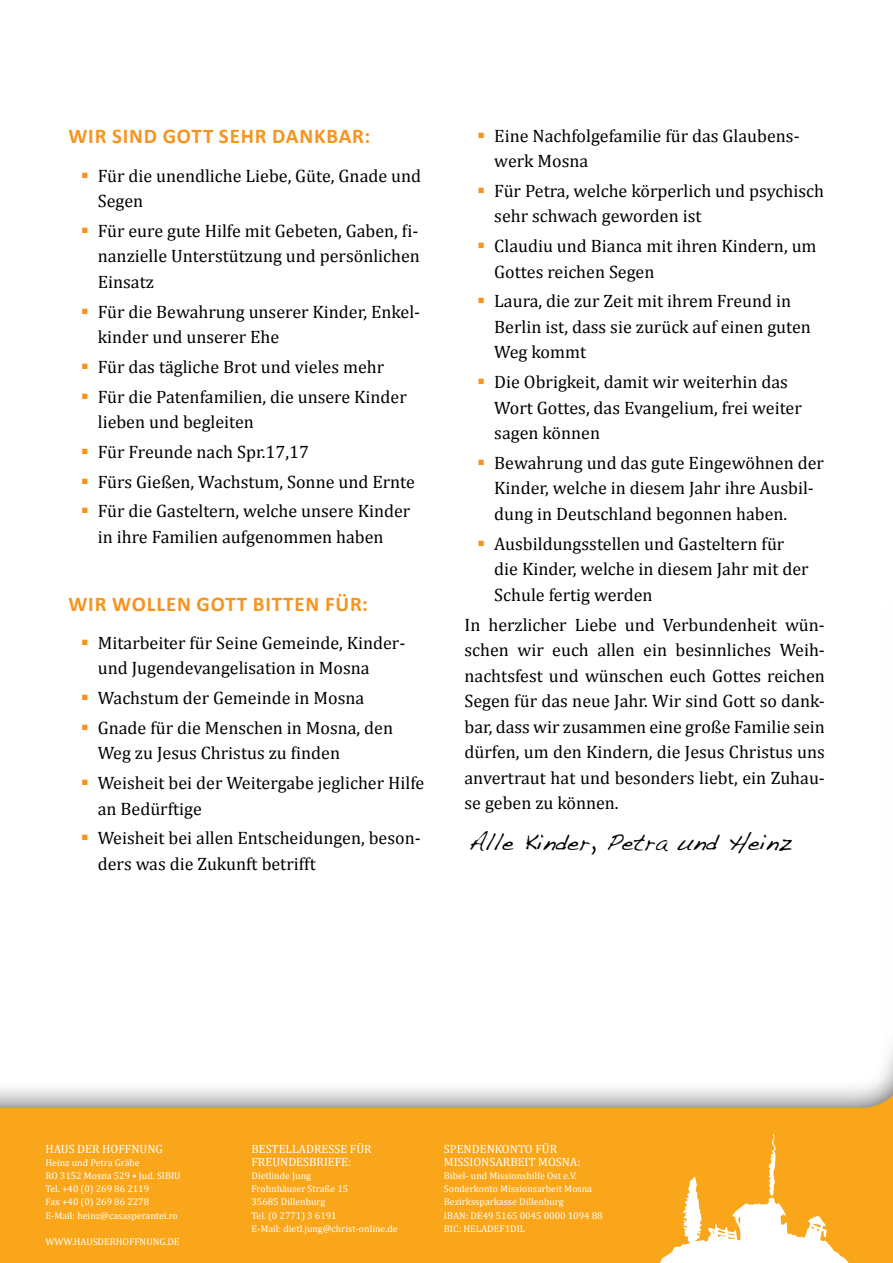
<style>
.page{position:relative;width:893px;height:1263px;background:#fff}
.page>*{position:absolute;margin:0;border:0;box-sizing:border-box;transform-origin:0 0}
.t1{font:24px "Handwriting Dakota";color:#000}
.t2{font:700 21px "Calibri";letter-spacing:.04em;color:#f7941e}
.t3{font:18px/25.5px "Cambria";color:#000}
.t4{font:12px/13px "Cambria";color:#fff}
.t5{font:9.9px/13px "Cambria";color:#fff}
</style>
<div class="page">
<svg style="left:0;top:1064px;width:893px;height:199px;fill:#faa61a"></svg>
<svg style="left:658px;top:1134px;width:197px;height:129px"></svg>
<p class="t2" style="left:68px;top:123px;width:303px">WIR SIND GOTT SEHR DANKBAR:</p>
<p class="t3" style="left:98px;top:163px;width:325px">Für die unendliche Liebe, Güte, Gnade und<br>Segen</p>
<p class="t3" style="left:98px;top:218px;width:324px;text-align:justify">Für eure gute Hilfe mit Gebeten, Gaben, fi&shy;nanzielle Unterstützung und persönlichen Einsatz</p>
<p class="t3" style="left:98px;top:299px;width:324px">Für die Bewahrung unserer Kinder, Enkel&shy;kinder und unserer Ehe</p>
<p class="t3" style="left:98px;top:352px;width:311px;line-height:29.7px">Für das tägliche Brot und vieles mehr<br>Für die Patenfamilien, die unsere Kinder</p>
<p class="t3" style="left:98px;top:407px;width:319px;line-height:29.7px">lieben und begleiten<br>Für Freunde nach Spr.17,17<br>Fürs Gießen, Wachstum, Sonne und Ernte<br>Für die Gasteltern, welche unsere Kinder</p>
<p class="t3" style="left:98px;top:524px;width:287px">in ihre Familien aufgenommen haben</p>
<p class="t2" style="left:68px;top:590px;width:301px">WIR WOLLEN GOTT BITTEN FÜR:</p>
<p class="t3" style="left:98px;top:630px;width:309px">Mitarbeiter für Seine Gemeinde, Kinder&shy;und Jugendevangelisation in Mosna</p>
<p class="t3" style="left:98px;top:683px;width:297px;line-height:29.7px">Wachstum der Gemeinde in Mosna<br>Gnade für die Menschen in Mosna, den</p>
<p class="t3" style="left:98px;top:738px;width:328px;line-height:29.7px">Weg zu Jesus Christus zu finden<br>Weisheit bei der Weitergabe jeglicher Hilfe</p>
<p class="t3" style="left:98px;top:794px;width:324px;line-height:29.7px">an Bedürftige<br>Weisheit bei allen Entscheidungen, beson-</p>
<p class="t3" style="left:98px;top:851px;width:220px">ders was die Zukunft betrifft</p>
<p class="t3" style="left:494px;top:123px;width:307px">Eine Nachfolgefamilie für das Glaubens&shy;werk Mosna</p>
<p class="t3" style="left:494px;top:178px;width:331px">Für Petra, welche körperlich und psychisch sehr schwach geworden ist</p>
<p class="t3" style="left:494px;top:233px;width:324px">Claudiu und Bianca mit ihren Kindern, um<br>Gottes reichen Segen</p>
<p class="t3" style="left:494px;top:288px;width:318px">Laura, die zur Zeit mit ihrem Freund in<br>Berlin ist, dass sie zurück auf einen guten<br>Weg kommt</p>
<p class="t3" style="left:494px;top:369px;width:309px">Die Obrigkeit, damit wir weiterhin das<br>Wort Gottes, das Evangelium, frei weiter sagen können</p>
<p class="t3" style="left:494px;top:450px;width:331px">Bewahrung und das gute Eingewöhnen der<br>Kinder, welche in diesem Jahr ihre Ausbil&shy;dung in Deutschland begonnen haben.</p>
<p class="t3" style="left:494px;top:531px;width:316px">Ausbildungsstellen und Gasteltern für die Kinder, welche in diesem Jahr mit der<br>Schule fertig werden</p>
<p class="t3" style="left:465px;top:611px;width:362px;text-align:justify">In herzlicher Liebe und Verbundenheit wün&shy;schen wir euch allen ein besinnliches Weih&shy;nachtsfest und wünschen euch Gottes reichen Segen für das neue Jahr. Wir sind Gott so dank&shy;bar, dass wir zusammen eine große Familie sein dürfen, um den Kindern, die Jesus Christus uns anvertraut hat und besonders liebt, ein Zuhau&shy;se geben zu können.</p>
<h1 class="t1" style="left:468px;top:828px;width:325px">Alle Kinder, Petra und Heinz</h1>
<p class="t4" style="left:45px;top:1142px;width:119px">HAUS DER HOFFNUNG</p>
<p class="t5" style="left:45px;top:1156px;width:137px">Heinz und Petra Gräbe<br>RO 3152 Mosna 529 • Jud. SIBIU<br>Tel. +40 (0) 269 86 2119<br>Fax +40 (0) 269 86 2278<br>E-Mail: heinz@casasperantei.ro</p>
<p class="t5" style="left:45px;top:1235px;width:136px">WWW.HAUSDERHOFFNUNG.DE</p>
<p class="t4" style="left:251px;top:1142px;width:122px">BESTELLADRESSE FÜR<br>FREUNDESBRIEFE:</p>
<p class="t5" style="left:251px;top:1169px;width:148px">Dietlinde Jung<br>Frohnhäuser Straße 15<br>35685 Dillenburg<br>Tel. (0 2771) 3 6191<br>E-Mail: dietl.jung@christ-online.de</p>
<p class="t4" style="left:444px;top:1142px;width:138px">SPENDENKONTO FÜR<br>MISSIONSARBEIT MOSNA:</p>
<p class="t5" style="left:444px;top:1169px;width:160px">Bibel- und Missionshilfe Ost e.V.<br>Sonderkonto Missionsarbeit Mosna<br>Bezirkssparkasse Dillenburg<br>IBAN: DE49 5165 0045 0000 1094 88<br>BIC: HELADEF1DIL</p>
</div>
